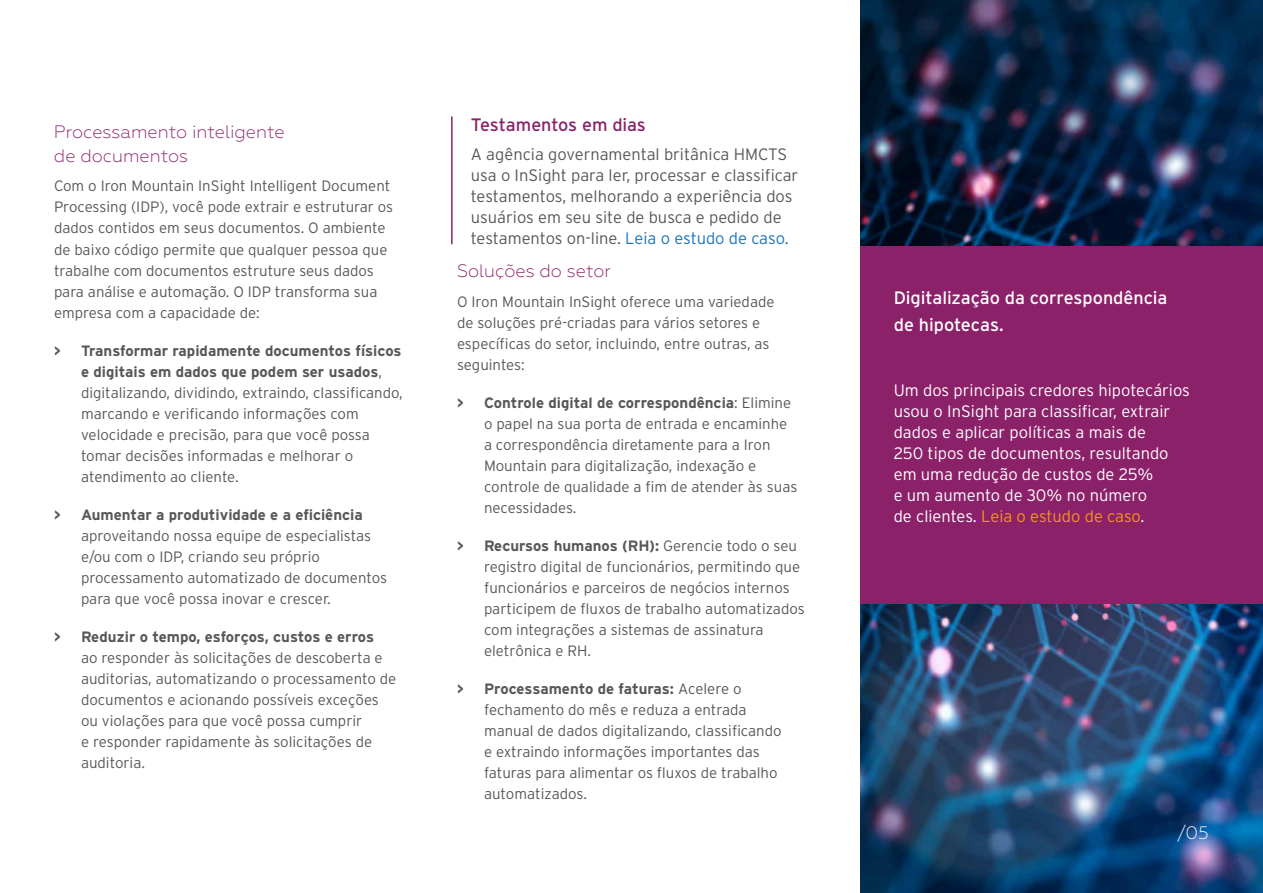
<style>
.page{position:relative;width:1263px;height:893px;background:#fff}
.page>*{position:absolute;margin:0;border:0;box-sizing:border-box;transform-origin:0 0}
.t1{font:300 18px/24px "Geometria";color:#8b2169}
.t2{font:18px/27px "Interstate";letter-spacing:-.005em;color:#fff}
.t3{font:18px "Interstate";letter-spacing:-.005em;color:#8b2169}
.t4{font:300 18px "Geometria";color:#fff}
.t5{font:300 16.5px/21px "Interstate";color:#fff}
.t6{font:300 16.5px/21px "Interstate";color:#58585b}
.t7{font:300 15px/21px "Interstate";color:#58585b}
.t8{font:700 15px "Interstate";color:#58585b}
.s1{font-weight:700}
.s2{color:#1b75bc}
.s3{color:#f7941d}
</style>
<div class="page">
<img style="left:860px;top:0;width:403px;height:893px">
<hr style="left:451px;top:116px;width:2px;height:128px;background:#8b2169">
<div style="left:860px;top:246px;width:403px;height:358px;background:#8b2169"></div>
<p class="t1" style="left:54px;top:120px;width:232px">Processamento inteligente de documentos</p>
<p class="t7" style="left:54px;top:176px;width:341px">Com o Iron Mountain InSight Intelligent Document Processing (IDP), você pode extrair e estruturar os dados contidos em seus documentos. O ambiente de baixo código permite que qualquer pessoa que trabalhe com documentos estruture seus dados para análise e automação. O IDP transforma sua empresa com a capacidade de:</p>
<p class="t7" style="left:81px;top:340px;width:323px;text-indent:-27px"><span class="s1">&gt; Transformar rapidamente documentos físicos e digitais em dados que podem ser usados</span>, digitalizando, dividindo, extraindo, classificando, marcando e verificando informações com velocidade e precisão, para que você possa tomar decisões informadas e melhorar o atendimento ao cliente.</p>
<p class="t8" style="left:54px;top:505px;width:310px">&gt; Aumentar a produtividade e a eficiência</p>
<p class="t7" style="left:81px;top:525px;width:308px">aproveitando nossa equipe de especialistas e/ou com o IDP, criando seu próprio processamento automatizado de documentos para que você possa inovar e crescer.</p>
<p class="t8" style="left:54px;top:627px;width:322px">&gt; Reduzir o tempo, esforços, custos e erros</p>
<p class="t7" style="left:81px;top:647px;width:317px">ao responder às solicitações de descoberta e auditorias, automatizando o processamento de documentos e acionando possíveis exceções ou violações para que você possa cumprir<br>e responder rapidamente às solicitações de auditoria.</p>
<p class="t3" style="left:471px;top:114px;width:177px">Testamentos em dias</p>
<p class="t6" style="left:471px;top:144px;width:329px">A agência governamental britânica HMCTS usa o InSight para ler, processar e classificar testamentos, melhorando a experiência dos usuários em seu site de busca e pedido de testamentos on-line. <span class="s2">Leia o estudo de caso.</span></p>
<p class="t1" style="left:457px;top:259px;width:155px">Soluções do setor</p>
<p class="t7" style="left:457px;top:291px;width:319px">O Iron Mountain InSight oferece uma variedade de soluções pré-criadas para vários setores e específicas do setor, incluindo, entre outras, as seguintes:</p>
<p class="t7" style="left:484px;top:392px;width:315px;text-indent:-27px"><span class="s1">&gt; Controle digital de correspondência</span>: Elimine o papel na sua porta de entrada e encaminhe a correspondência diretamente para a Iron Mountain para digitalização, indexação e controle de qualidade a fim de atender às suas necessidades.</p>
<p class="t7" style="left:484px;top:535px;width:322px;text-indent:-27px"><span class="s1">&gt; Recursos humanos (RH):</span> Gerencie todo o seu registro digital de funcionários, permitindo que funcionários e parceiros de negócios internos participem de fluxos de trabalho automatizados com integrações a sistemas de assinatura eletrônica e RH.</p>
<p class="t7" style="left:484px;top:678px;width:299px;text-indent:-27px"><span class="s1">&gt; Processamento de faturas:</span> Acelere o fechamento do mês e reduza a entrada manual de dados digitalizando, classificando e extraindo informações importantes das faturas para alimentar os fluxos de trabalho automatizados.</p>
<p class="t2" style="left:894px;top:284px;width:275px">Digitalização da correspondência de hipotecas.</p>
<p class="t5" style="left:894px;top:380px;width:298px">Um dos principais credores hipotecários usou o InSight para classificar, extrair dados e aplicar políticas a mais de<br>250 tipos de documentos, resultando em uma redução de custos de 25%<br>e um aumento de 30% no número<br>de clientes. <span class="s3">Leia o estudo de caso</span>.</p>
<p class="t4" style="left:1177px;top:822px;width:33px">/05</p>
</div>
